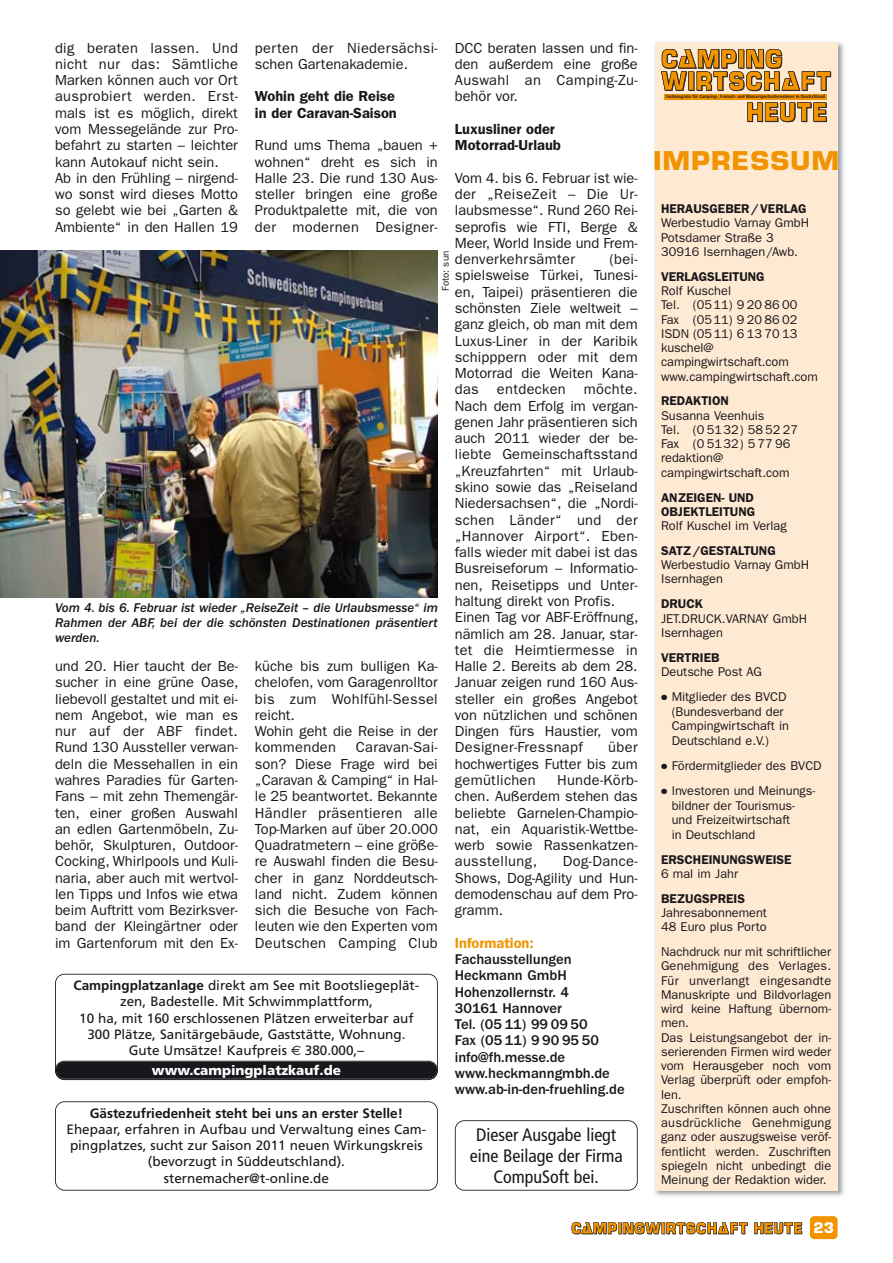
<style>
.page{position:relative;width:893px;height:1263px;background:#fff}
.page>*{position:absolute;margin:0;border:0;box-sizing:border-box;transform-origin:0 0}
.t1{font:700 25.2px "Eurostile";letter-spacing:.035em;color:#f29400;scale:1.05 1}
.t2{font:condensed 18px/21px "Frutiger";color:#1a171c;text-align:center}
.t3{font:14.7px/16.2px "Franklin Gothic";color:#1a171c;text-align:justify}
.t4{font:500 14.7px/16.2px "Franklin Gothic";color:#1a171c}
.t5{font:600 14.7px/16.2px "Franklin Gothic";color:#1a171c}
.t6{font:14.7px/16.2px "Franklin Gothic";letter-spacing:.025em;color:#1a171c}
.t7{font:600 14.7px "Franklin Gothic";color:#f29400}
.t8{font:700 14.25px "Eurostile";color:#fff}
.t9{font:13.5px/16.2px "Frutiger";color:#1a171c;text-align:center}
.t10{font:700 13.5px "Frutiger";color:#1a171c}
.t11{font:900 13.5px "Frutiger";color:#fff}
.t12{font:italic 500 13.2px/14.7px "Franklin Gothic";color:#1a171c;text-align:justify}
.t13{font:12.75px/14.2px "Franklin Gothic";color:#1a171c}
.t14{font:600 12.75px/14.2px "Franklin Gothic";color:#1a171c}
.t15{font:9.75px "Franklin Gothic";color:#1a171c}
.t16{font:700 condensed 4.65px "Frutiger";color:#1a171c}
.s1{font-weight:700}
.s2{font-family:"Euro Sans"}
</style>
<div class="page">
<div style="left:810px;top:1216px;width:27px;height:23px;background:#f29400;border-radius:4px"></div>
<svg style="left:572px;top:1222px;width:176px;height:12px"></svg>
<svg style="left:754px;top:1222px;width:48px;height:12px"></svg>
<div style="left:455px;top:1120px;width:183px;height:71px;border:2px solid #1a171c;border-radius:9px"></div>
<img style="left:654px;top:42px;width:190px;height:1155px">
<div style="left:655px;top:43px;width:182px;height:1148px;background:#feead2"></div>
<svg style="left:661px;top:49px;width:170px;height:42px"></svg>
<div style="left:664px;top:94px;width:163px;height:6px;background:#f29400"></div>
<svg style="left:747px;top:102px;width:80px;height:20px"></svg>
<div style="left:55px;top:1101px;width:383px;height:90px;border:2px solid #1a171c;border-radius:9px"></div>
<div style="left:55px;top:974px;width:383px;height:106px;border:2px solid #1a171c;border-radius:9px"></div>
<div style="left:56px;top:1062px;width:381px;height:17px;background:#1a171c;border-radius:9px"></div>
<div style="left:55px;top:1061px;width:383px;height:19px;border:2px solid #1a171c;border-radius:9px"></div>
<img style="left:0;top:250px;width:438px;height:347px">
<p class="t6" style="left:255px;top:41px;width:184px">perten der Niedersächsi&shy;schen Gartenakademie.</p>
<p class="t5" style="left:255px;top:90px;width:143px">Wohin geht die Reise in der Caravan-Saison</p>
<p class="t3" style="left:255px;top:138px;width:184px">Rund ums Thema „bauen + wohnen“ dreht es sich in Halle 23. Die rund 130 Aus&shy;steller bringen eine große Produktpalette mit, die von der modernen Designer-</p>
<p class="t3" style="left:455px;top:41px;width:184px">DCC beraten lassen und fin&shy;den außerdem eine große Auswahl an Camping-Zu&shy;behör vor.</p>
<p class="t5" style="left:455px;top:122px;width:107px">Luxusliner oder<br>Motorrad-Urlaub</p>
<p class="t3" style="left:455px;top:171px;width:184px">Vom 4. bis 6. Februar ist wie&shy;der „ReiseZeit – Die Ur&shy;laubsmesse“. Rund 260 Rei&shy;seprofis wie FTI, Berge &amp; Meer, World Inside und Frem&shy;denverkehrsämter</p>
<p class="t3" style="left:55px;top:41px;width:184px;text-align:left">dig beraten lassen. Und nicht nur das: Sämtliche<br>Marken können auch vor Ort ausprobiert werden. Erst&shy;mals ist es möglich, direkt vom Messegelände zur Pro&shy;befahrt zu starten – leichter kann Autokauf nicht sein.<br>Ab in den Frühling – nirgend&shy;wo sonst wird dieses Motto so gelebt wie bei „Garten &amp;<br>Ambiente“ in den Hallen 19</p>
<p class="t15" style="left:442px;top:291px;width:41px;rotate:-90deg">Foto: sun</p>
<p class="t3" style="left:455px;top:252px;width:185px;text-align:left;text-indent:155px">(bei&shy;spielsweise Türkei, Tunesi&shy;en, Taipei) präsentieren die schönsten Ziele weltweit – ganz gleich, ob man mit dem<br>Luxus-Liner in der Karibik schipppern oder mit dem<br>Motorrad die Weiten Kana&shy;das entdecken möchte.<br>Nach dem Erfolg im vergan&shy;genen Jahr präsentieren sich auch 2011 wieder der be&shy;liebte Gemeinschaftsstand „Kreuzfahrten“ mit Urlaub&shy;skino sowie das „Reiseland<br>Niedersachsen“, die „Nordi&shy;schen Länder“ und der „Hannover Airport“. Eben&shy;falls wieder mit dabei ist das<br>Busreiseforum – Informatio&shy;nen, Reisetipps und Unter&shy;haltung direkt von Profis.<br>Einen Tag vor ABF-Eröffnung, nämlich am 28. Januar, star&shy;tet die Heimtiermesse in<br>Halle 2. Bereits ab dem 28.<br>Januar zeigen rund 160 Aus&shy;steller ein großes Angebot von nützlichen und schönen<br>Dingen fürs Haustier, vom<br>Designer-Fressnapf</p>
<p class="t12" style="left:55px;top:602px;width:384px">Vom 4. bis 6. Februar ist wieder „ReiseZeit – die Urlaubsmesse“ im Rahmen der ABF, bei der die schönsten Destinationen präsentiert werden.</p>
<p class="t3" style="left:255px;top:659px;width:184px;text-align:left">küche bis zum bulligen Ka&shy;chelofen, vom Garagenrolltor bis zum Wohlfühl-Sessel reicht.<br>Wohin geht die Reise in der kommenden</p>
<p class="t3" style="left:55px;top:659px;width:185px">und 20. Hier taucht der Be&shy;sucher in eine grüne Oase, liebevoll gestaltet und mit ei&shy;nem Angebot, wie man es nur auf der ABF findet.<br>Rund 130 Aussteller verwan&shy;deln die Messehallen in ein wahres Paradies für Garten-Fans – mit zehn Themengär&shy;ten, einer großen Auswahl an edlen Gartenmöbeln, Zu&shy;behör, Skulpturen, Outdoor-Cocking, Whirlpools und Kuli&shy;naria, aber auch mit wertvol&shy;len Tipps und Infos wie etwa beim Auftritt vom Bezirksver&shy;band der Kleingärtner oder im Gartenforum mit den Ex-</p>
<p class="t3" style="left:455px;top:741px;width:184px;text-indent:153px">über hochwertiges Futter bis zum gemütlichen</p>
<p class="t3" style="left:255px;top:741px;width:184px;text-indent:101px">Caravan-Sai&shy;son? Diese Frage wird bei „Caravan &amp; Camping“ in Hal&shy;le 25 beantwortet. Bekannte Händler präsentieren alle Top-Marken auf über 20.000<br>Quadratmetern – eine größe&shy;re Auswahl finden die Besu&shy;cher in ganz Norddeutsch&shy;land nicht. Zudem können sich die Besuche von Fach&shy;leuten wie den Experten vom Deutschen Camping Club</p>
<p class="t3" style="left:455px;top:773px;width:184px;text-indent:102px">Hunde-Körb&shy;chen. Außerdem stehen das beliebte Garnelen-Champio&shy;nat, ein Aquaristik-Wettbe&shy;werb sowie Rassenkatzen&shy;ausstellung,</p>
<p class="t3" style="left:455px;top:854px;width:184px;text-indent:108px">Dog-Dance-Shows, Dog-Agility und Hun&shy;demodenschau auf dem Pro&shy;gramm.</p>
<p class="t7" style="left:455px;top:938px;width:81px">Information:</p>
<p class="t4" style="left:455px;top:952px;width:171px">Fachausstellungen<br>Heckmann GmbH<br>Hohenzollernstr. 4<br>30161 Hannover<br>Tel. (05 11) 99 09 50<br>Fax (05 11) 9 90 95 50 info@fh.messe.de www.heckmanngmbh.de www.ab-in-den-fruehling.de</p>
<p class="t9" style="left:74px;top:979px;width:347px"><span class="s1">Campingplatzanlage</span> direkt am See mit Bootsliegeplät&shy;zen, Badestelle. Mit Schwimmplattform,<br>10 ha, mit 160 erschlossenen Plätzen erweiterbar auf 300 Plätze, Sanitärgebäude, Gaststätte, Wohnung.<br>Gute Umsätze! Kaufpreis <span class="s2">€</span> 380.000,–</p>
<p class="t11" style="left:152px;top:1064px;width:190px">www.campingplatzkauf.de</p>
<p class="t10" style="left:90px;top:1108px;width:315px">Gästezufriedenheit steht bei uns an erster Stelle!</p>
<p class="t9" style="left:67px;top:1122px;width:361px">Ehepaar, erfahren in Aufbau und Verwaltung eines Cam&shy;pingplatzes, sucht zur Saison 2011 neuen Wirkungskreis (bevorzugt in Süddeutschland). sternemacher@t-online.de</p>
<p class="t2" style="left:470px;top:1126px;width:154px">Dieser Ausgabe liegt eine Beilage der Firma<br>CompuSoft bei.</p>
<p class="t16" style="left:666px;top:95px;width:160px">Fachmagazin für Camping-, Freizeit- und Wassersportunternehmer in Deutschland</p>
<h1 class="t1" style="left:653px;top:151px;width:179px">IMPRESSUM</h1>
<p class="t14" style="left:661px;top:203px;width:147px">HERAUSGEBER / VERLAG</p>
<p class="t13" style="left:661px;top:217px;width:149px">Werbestudio Varnay GmbH<br>Potsdamer Straße 3<br>30916 Isernhagen /Awb.</p>
<p class="t14" style="left:661px;top:270px;width:105px">VERLAGSLEITUNG</p>
<p class="t13" style="left:661px;top:285px;width:158px">Rolf Kuschel<br>Tel. (05 11) 9 20 86 00<br>Fax (05 11) 9 20 86 02<br>ISDN (05 11) 6 13 70 13 kuschel@ campingwirtschaft.com www.campingwirtschaft.com</p>
<p class="t14" style="left:661px;top:395px;width:69px">REDAKTION</p>
<p class="t13" style="left:661px;top:409px;width:139px">Susanna Veenhuis<br>Tel. (0 51 32) 58 52 27<br>Fax (0 5132) 5 77 96 redaktion@ campingwirtschaft.com</p>
<p class="t14" style="left:661px;top:491px;width:96px">ANZEIGEN- UND<br>OBJEKTLEITUNG</p>
<p class="t13" style="left:661px;top:520px;width:127px">Rolf Kuschel im Verlag</p>
<p class="t14" style="left:661px;top:545px;width:116px">SATZ /GESTALTUNG</p>
<p class="t13" style="left:661px;top:559px;width:149px">Werbestudio Varnay GmbH<br>Isernhagen</p>
<p class="t14" style="left:661px;top:598px;width:43px">DRUCK</p>
<p class="t13" style="left:661px;top:612px;width:147px">JET.DRUCK.VARNAY GmbH<br>Isernhagen</p>
<p class="t14" style="left:661px;top:651px;width:60px">VERTRIEB</p>
<p class="t13" style="left:661px;top:666px;width:102px">Deutsche Post AG</p>
<p class="t13" style="left:672px;top:691px;width:119px;text-indent:-11px">● Mitglieder des BVCD (Bundesverband der<br>Campingwirtschaft in<br>Deutschland e.V.)</p>
<p class="t13" style="left:661px;top:760px;width:162px">● Fördermitglieder des BVCD</p>
<p class="t13" style="left:672px;top:785px;width:145px;text-indent:-11px">● Investoren und Meinungs&shy;bildner der Tourismus&shy;und Freizeitwirtschaft<br>in Deutschland</p>
<p class="t14" style="left:661px;top:853px;width:132px">ERSCHEINUNGSWEISE</p>
<p class="t13" style="left:661px;top:868px;width:79px">6 mal im Jahr</p>
<p class="t14" style="left:661px;top:892px;width:85px">BEZUGSPREIS</p>
<p class="t13" style="left:661px;top:907px;width:107px">Jahresabonnement<br>48 Euro plus Porto</p>
<p class="t13" style="left:661px;top:946px;width:172px">Nachdruck nur mit schriftlicher<br>Genehmigung des Verlages.<br>Für unverlangt eingesandte<br>Manuskripte und Bildvorlagen wird keine Haftung übernom&shy;men.<br>Das Leistungsangebot der in&shy;serierenden Firmen wird weder vom Herausgeber noch vom<br>Verlag überprüft oder empfoh&shy;len.<br>Zuschriften können auch ohne ausdrückliche Genehmigung ganz oder auszugsweise veröf&shy;fentlicht werden. Zuschriften spiegeln nicht unbedingt die<br>Meinung der Redaktion wider.</p>
<p class="t8" style="left:813px;top:1222px;width:22px">23</p>
</div>
